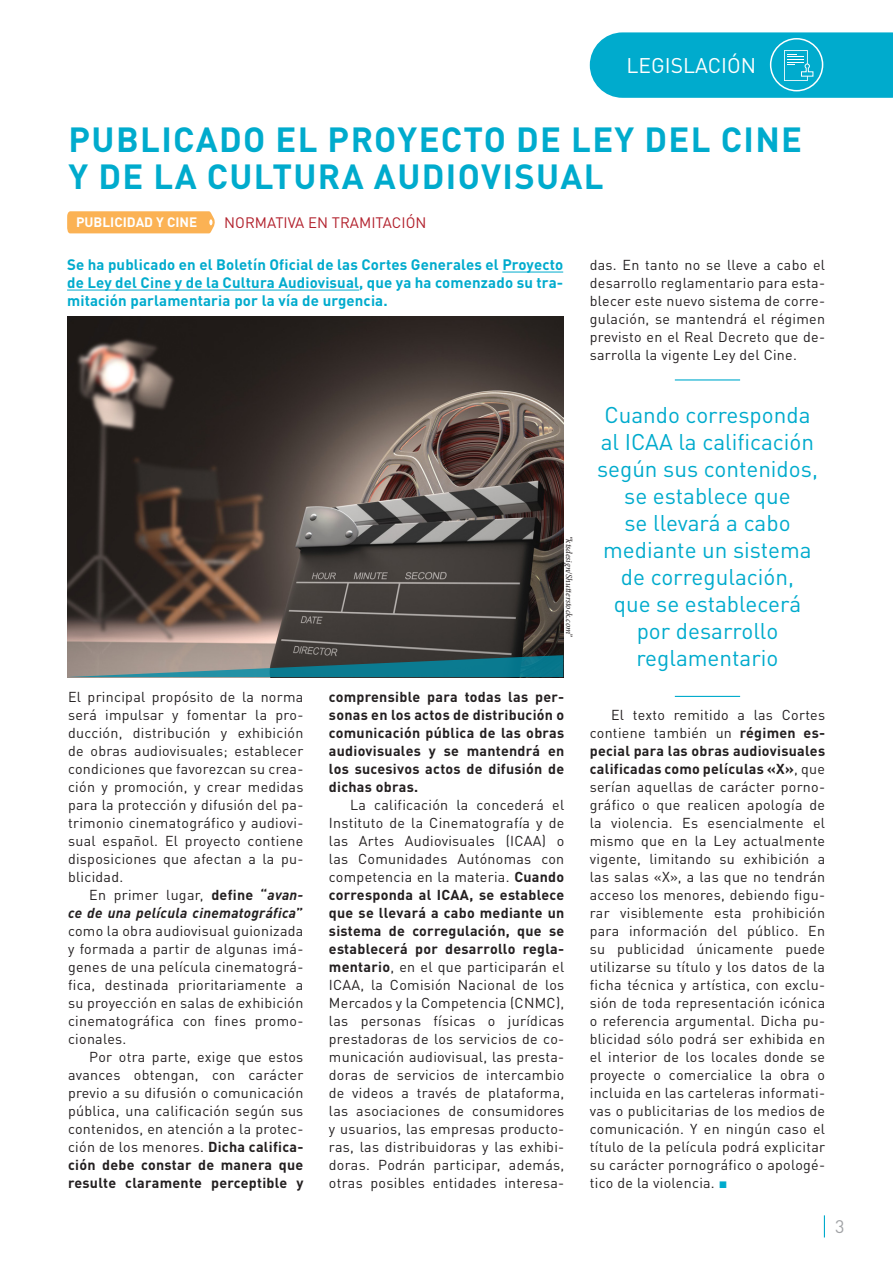
<style>
.page{position:relative;width:893px;height:1263px;background:#fff}
.page>*{position:absolute;margin:0;border:0;box-sizing:border-box;transform-origin:0 0}
.InteriorTitularesNoticiasDestacadas{font:700 34.5px/37.5px "DIN Pro";letter-spacing:.04em;color:#00abcd}
.Destacados{font:22.5px/27px "DIN Pro";color:#00abcd;text-align:center}
.t1{font:21px "DIN Pro";color:#fff}
.t2{font:18px "DIN Pro";color:#a1a3a6}
.TextoGeneral{font:700 15px/18px "DIN Pro";letter-spacing:.01em;color:#00abcd;text-align:justify}
.InteriorEstadonormayresultadoresolución{font:15px "DIN Pro";color:#b2212d}
.TextoGeneral-2{font:14.25px/18px "DIN Pro";letter-spacing:.02em;color:#231f20;text-align:justify}
.TextoGeneral-3{font:700 14.25px/18px "DIN Pro";letter-spacing:.02em;color:#231f20;text-align:justify}
.t3{font:700 13.5px "DIN Pro";color:#fff}
.t4{font:italic 9px "Minion Pro";letter-spacing:-.01em;color:#231f20}
.s1{font-weight:700}
.s2{font-weight:700;font-style:italic}
.s3{font-family:"Arial";color:#00abcd}
</style>
<div class="page">
<svg style="left:824px;top:1215px;width:1px;height:22px"></svg>
<svg style="left:590px;top:32px;width:303px;height:66px;background:#0dafcf"></svg>
<hr style="left:675px;top:379px;width:65px;height:1px;background:#00abcd">
<hr style="left:675px;top:696px;width:65px;height:1px;background:#00abcd">
<hr style="left:502px;top:272px;width:61px;height:1px;background:#00abcd">
<hr style="left:67px;top:290px;width:292px;height:1px;background:#00abcd">
<svg style="left:67px;top:211px;width:148px;height:22px;background:#fbb459"></svg>
<img style="left:67px;top:317px;width:496px;height:338px">
<svg style="left:67px;top:655px;width:496px;height:22px;background:#487980"></svg>
<h3 class="t1" style="left:627px;top:48px;width:131px">LEGISLACIÓN</h3>
<p class="InteriorTitularesNoticiasDestacadas" style="left:69px;top:116px;width:735px">PUBLICADO EL PROYECTO DE LEY DEL CINE<br>Y DE LA CULTURA AUDIOVISUAL</p>
<p class="t3" style="left:76px;top:211px;width:123px">PUBLICIDAD Y CINE</p>
<p class="InteriorEstadonormayresultadoresolución" style="left:224px;top:211px;width:204px">NORMATIVA EN TRAMITACIÓN</p>
<p class="TextoGeneral" style="left:67px;top:254px;width:498px">Se ha publicado en el Boletín Oficial de las Cortes Generales el Proyecto de Ley del Cine y de la Cultura Audiovisual, que ya ha comenzado su tra&shy;mitación parlamentaria por la vía de urgencia.</p>
<p class="TextoGeneral-2" style="left:590px;top:254px;width:237px">das. En tanto no se lleve a cabo el desarrollo reglamentario para esta&shy;blecer este nuevo sistema de corre&shy;gulación, se mantendrá el régimen previsto en el Real Decreto que de&shy;sarrolla la vigente Ley del Cine.</p>
<p class="TextoGeneral-2" style="left:68px;top:686px;width:237px">El principal propósito de la norma será impulsar y fomentar la pro&shy;ducción, distribución y exhibición de obras audiovisuales; establecer condiciones que favorezcan su crea&shy;ción y promoción, y crear medidas para la protección y difusión del pa&shy;trimonio cinematográfico y audiovi&shy;sual español. El proyecto contiene disposiciones que afectan a la pu&shy;blicidad.</p>
<p class="TextoGeneral-2" style="left:68px;top:884px;width:237px;text-indent:21px">En primer lugar, <span class="s1">define “</span><span class="s2">avan&shy;ce de una película cinematográfica</span><span class="s1">” </span>como la obra audiovisual guionizada y formada a partir de algunas imá&shy;genes de una película cinematográ&shy;fica, destinada prioritariamente a su proyección en salas de exhibición cinematográfica con fines promo&shy;cionales.</p>
<p class="TextoGeneral-2" style="left:68px;top:1046px;width:237px;text-indent:21px">Por otra parte, exige que estos avances obtengan, con carácter previo a su difusión o comunicación pública, una calificación según sus contenidos, en atención a la protec&shy;ción de los menores. <span class="s1">Dicha califica&shy;ción debe constar de manera que resulte claramente perceptible y</span></p>
<p class="t4" style="left:575px;top:536px;width:103px;rotate:90deg">“ktsdesign/Shutterstock.com”</p>
<p class="TextoGeneral-3" style="left:329px;top:686px;width:237px">comprensible para todas las per&shy;sonas en los actos de distribución o comunicación pública de las obras audiovisuales y se mantendrá en los sucesivos actos de difusión de dichas obras.</p>
<p class="TextoGeneral-2" style="left:329px;top:794px;width:237px;text-indent:21px">La calificación la concederá el Instituto de la Cinematografía y de las Artes Audiovisuales (ICAA) o las Comunidades Autónomas con competencia en la materia. <span class="s1">Cuando corresponda al ICAA, se establece que se llevará a cabo mediante un sistema de corregulación, que se establecerá por desarrollo regla&shy;mentario</span>, en el que participarán el ICAA, la Comisión Nacional de los Mercados y la Competencia (CNMC), las personas físicas o jurídicas prestadoras de los servicios de co&shy;municación audiovisual, las presta&shy;doras de servicios de intercambio de videos a través de plataforma, las asociaciones de consumidores y usuarios, las empresas producto&shy;ras, las distribuidoras y las exhibi&shy;doras. Podrán participar, además, otras posibles entidades interesa-</p>
<p class="Destacados" style="left:597px;top:399px;width:222px">Cuando corresponda al ICAA la calificación según sus contenidos, se establece que<br>se llevará a cabo mediante un sistema de corregulación,<br>que se establecerá por desarrollo reglamentario</p>
<p class="TextoGeneral-2" style="left:590px;top:704px;width:237px;text-indent:21px">El texto remitido a las Cortes contiene también un <span class="s1">régimen es&shy;pecial para las obras audiovisuales calificadas como películas «X»</span>, que serían aquellas de carácter porno&shy;gráfico o que realicen apología de la violencia. Es esencialmente el mismo que en la Ley actualmente vigente, limitando su exhibición a las salas «X», a las que no tendrán acceso los menores, debiendo figu&shy;rar visiblemente esta prohibición para información del público. En su publicidad únicamente puede utilizarse su título y los datos de la ficha técnica y artística, con exclu&shy;sión de toda representación icónica o referencia argumental. Dicha pu&shy;blicidad sólo podrá ser exhibida en el interior de los locales donde se proyecte o comercialice la obra o incluida en las carteleras informati&shy;vas o publicitarias de los medios de comunicación. Y en ningún caso el título de la película podrá explicitar su carácter pornográfico o apologé&shy;tico de la violencia. <span class="s3">■</span></p>
<p class="t2" style="left:835px;top:1212px;width:11px">3</p>
</div>
